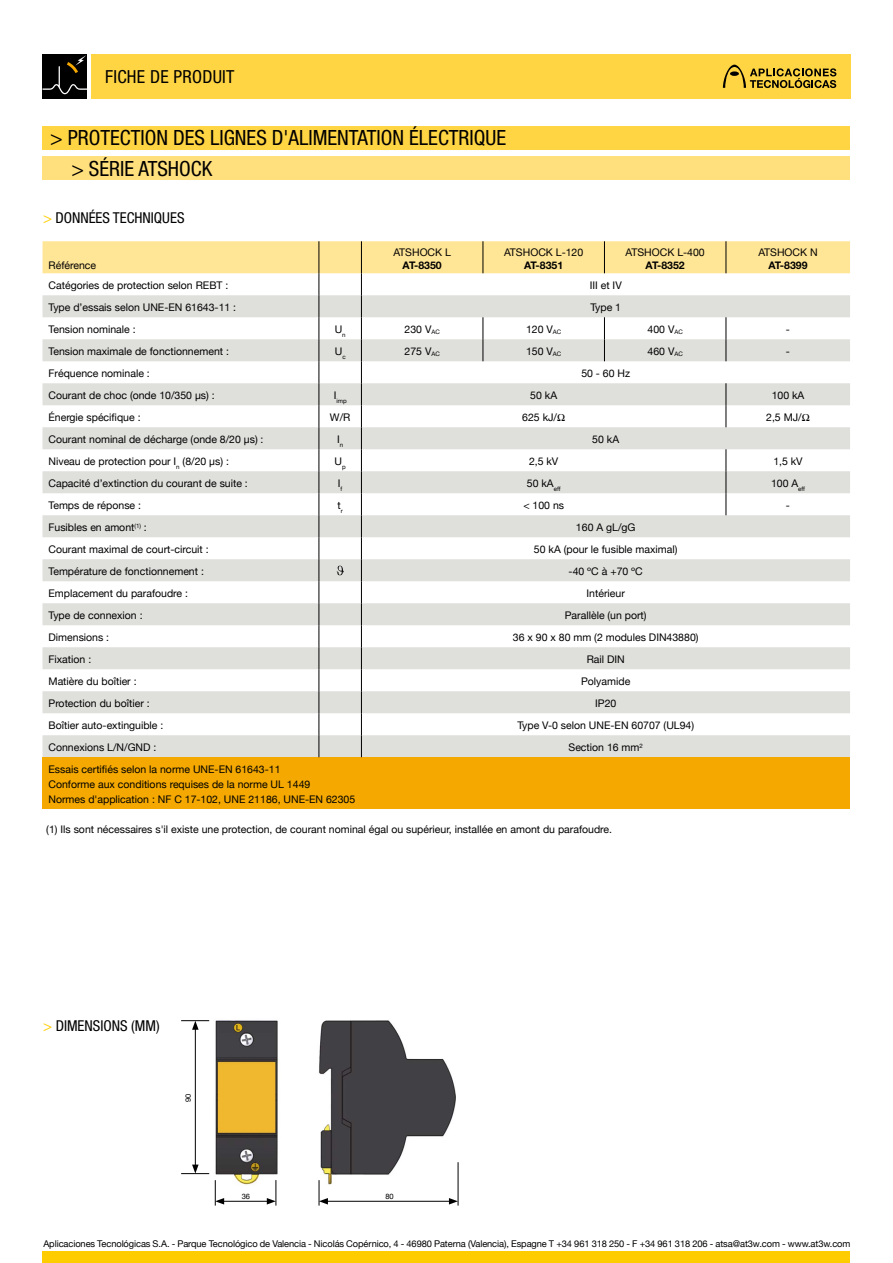
<style>
.page{position:relative;width:893px;height:1263px;background:#fff}
.page>*{position:absolute;margin:0;border:0;box-sizing:border-box;transform-origin:0 0}
.t1{font:condensed 21px "Helvetica Neue LT Std";color:#000}
.t2{font:condensed 18px "Helvetica Neue LT Std";letter-spacing:.015em;color:#000}
.t3{font:condensed 15px "Helvetica Neue LT Std";color:#000}
.t4{font:10.5px/15px "Helvetica Neue";color:#000}
.t5{font:700 10.5px "Helvetica Neue LT Std";color:#000}
.t6{font:9.3px "Helvetica Neue";letter-spacing:-.01em;color:#000}
.t7{font:7.5px "Helvetica Neue";color:#000}
.t8{font:6.15px "Helvetica Neue";color:#000}
.s1{color:#fc0}
.s2{font-size:6.15px}
</style>
<div class="page">
<div style="left:43px;top:1251px;width:807px;height:12px;background:#fc0"></div>
<div style="left:43px;top:54px;width:44px;height:45px;background:#000"></div>
<svg style="left:43px;top:55px;width:44px;height:39px"></svg>
<div style="left:91px;top:54px;width:759px;height:45px;background:#ffd544"></div>
<svg style="left:723px;top:65px;width:113px;height:23px"></svg>
<img style="left:318px;top:1020px;width:141px;height:186px">
<img style="left:181px;top:1020px;width:97px;height:186px">
<div style="left:43px;top:757px;width:807px;height:51px;background:#f5a900"></div>
<hr style="left:458px;top:1162px;width:1px;height:43px;background:#000">
<hr style="left:222px;top:1201px;width:47px;height:1px;background:#000">
<svg style="left:215px;top:1180px;width:9px;height:25px"></svg>
<svg style="left:267px;top:1180px;width:10px;height:25px"></svg>
<hr style="left:325px;top:1201px;width:126px;height:1px;background:#000">
<svg style="left:319px;top:1180px;width:9px;height:25px"></svg>
<svg style="left:449px;top:1198px;width:9px;height:6px"></svg>
<hr style="left:195px;top:1027px;width:1px;height:140px;background:#000">
<svg style="left:181px;top:1020px;width:28px;height:10px"></svg>
<svg style="left:181px;top:1164px;width:28px;height:10px"></svg>
<div style="left:43px;top:157px;width:807px;height:23px;background:#ffe07d"></div>
<div style="left:43px;top:126px;width:807px;height:23px;background:#ffd544"></div>
<svg style="left:43px;top:241px;width:807px;height:516px"></svg>
<h2 class="t2" style="left:105px;top:66px;width:131px">FICHE DE PRODUIT</h2>
<h1 class="t1" style="left:50px;top:126px;width:458px">&gt; PROTECTION DES LIGNES D'ALIMENTATION ÉLECTRIQUE</h1>
<h1 class="t1" style="left:71px;top:156px;width:142px">&gt; SÉRIE ATSHOCK</h1>
<h3 class="t3" style="left:43px;top:209px;width:143px"><span class="s1">&gt;</span> DONNÉES TECHNIQUES</h3>
<p class="t4" style="left:49px;top:258px;width:49px">Référence</p>
<p class="t4" style="left:393px;top:244px;width:59px">ATSHOCK L</p>
<p class="t5" style="left:403px;top:259px;width:41px">AT-8350</p>
<p class="t4" style="left:504px;top:244px;width:81px">ATSHOCK L-120</p>
<p class="t5" style="left:524px;top:259px;width:41px">AT-8351</p>
<p class="t4" style="left:626px;top:244px;width:81px">ATSHOCK L-400</p>
<p class="t5" style="left:646px;top:259px;width:41px">AT-8352</p>
<p class="t4" style="left:758px;top:244px;width:61px">ATSHOCK N</p>
<p class="t5" style="left:768px;top:259px;width:41px">AT-8399</p>
<p class="t4" style="left:48px;top:278px;width:181px">Catégories de protection selon REBT :</p>
<p class="t4" style="left:590px;top:278px;width:34px">III et IV</p>
<p class="t4" style="left:48px;top:300px;width:189px">Type d’essais selon UNE-EN 61643-11 :</p>
<p class="t4" style="left:590px;top:300px;width:32px">Type 1</p>
<p class="t4" style="left:48px;top:322px;width:89px">Tension nominale :</p>
<p class="t4" style="left:335px;top:322px;width:13px">U<sub>n</sub></p>
<p class="t4" style="left:405px;top:322px;width:37px">230 V<span class="s2">AC</span></p>
<p class="t4" style="left:526px;top:322px;width:37px">120 V<span class="s2">AC</span></p>
<p class="t4" style="left:648px;top:322px;width:37px">400 V<span class="s2">AC</span></p>
<p class="t4" style="left:786px;top:322px;width:6px">-</p>
<p class="t4" style="left:49px;top:344px;width:182px">Tension maximale de fonctionnement :</p>
<p class="t4" style="left:335px;top:344px;width:12px">U<sub>c</sub></p>
<p class="t4" style="left:405px;top:344px;width:37px">275 V<span class="s2">AC</span></p>
<p class="t4" style="left:526px;top:344px;width:37px">150 V<span class="s2">AC</span></p>
<p class="t4" style="left:648px;top:344px;width:37px">460 V<span class="s2">AC</span></p>
<p class="t4" style="left:786px;top:344px;width:6px">-</p>
<p class="t4" style="left:49px;top:366px;width:103px">Fréquence nominale :</p>
<p class="t4" style="left:581px;top:366px;width:50px">50 - 60 Hz</p>
<p class="t4" style="left:49px;top:388px;width:168px">Courant de choc (onde 10/350 µs) :</p>
<p class="t8" style="left:334px;top:397px;width:14px"><sup>I</sup>imp</p>
<p class="t4" style="left:530px;top:388px;width:28px">50 kA</p>
<p class="t4" style="left:772px;top:388px;width:34px">100 kA</p>
<p class="t4" style="left:49px;top:410px;width:94px">Énergie spécifique :</p>
<p class="t4" style="left:330px;top:410px;width:22px">W/R</p>
<p class="t4" style="left:522px;top:410px;width:44px">625 kJ/Ω</p>
<p class="t4" style="left:766px;top:410px;width:44px">2,5 MJ/Ω</p>
<p class="t4" style="left:49px;top:432px;width:217px">Courant nominal de décharge (onde 8/20 µs) :</p>
<p class="t4" style="left:337px;top:432px;width:8px">I<sub>n</sub></p>
<p class="t4" style="left:592px;top:432px;width:28px">50 kA</p>
<p class="t4" style="left:49px;top:454px;width:182px">Niveau de protection pour I<sub>n</sub> (8/20 µs) :</p>
<p class="t4" style="left:335px;top:454px;width:13px">U<sub>p</sub></p>
<p class="t4" style="left:529px;top:454px;width:31px">2,5 kV</p>
<p class="t4" style="left:773px;top:454px;width:31px">1,5 kV</p>
<p class="t4" style="left:49px;top:476px;width:201px">Capacité d’extinction du courant de suite :</p>
<p class="t4" style="left:338px;top:476px;width:6px">I<sub>f</sub></p>
<p class="t4" style="left:527px;top:476px;width:35px">50 kA<sub>eff</sub></p>
<p class="t4" style="left:771px;top:476px;width:36px">100 A<sub>eff</sub></p>
<p class="t4" style="left:49px;top:498px;width:94px">Temps de réponse :</p>
<p class="t4" style="left:337px;top:498px;width:7px">t<sub>r</sub></p>
<p class="t4" style="left:523px;top:498px;width:42px">&lt; 100 ns</p>
<p class="t4" style="left:786px;top:498px;width:6px">-</p>
<p class="t4" style="left:49px;top:520px;width:100px">Fusibles en amont<sup>(1)</sup> :</p>
<p class="t4" style="left:576px;top:520px;width:61px">160 A gL/gG</p>
<p class="t4" style="left:49px;top:542px;width:162px">Courant maximal de court-circuit :</p>
<p class="t4" style="left:534px;top:542px;width:145px">50 kA (pour le fusible maximal)</p>
<p class="t4" style="left:49px;top:564px;width:157px">Température de fonctionnement :</p>
<p class="t4" style="left:569px;top:564px;width:76px">-40 ºC à +70 ºC</p>
<p class="t4" style="left:49px;top:586px;width:141px">Emplacement du parafoudre :</p>
<p class="t4" style="left:587px;top:586px;width:40px">Intérieur</p>
<p class="t4" style="left:49px;top:608px;width:96px">Type de connexion :</p>
<p class="t4" style="left:565px;top:608px;width:83px">Parallèle (un port)</p>
<p class="t4" style="left:49px;top:630px;width:62px">Dimensions :</p>
<p class="t4" style="left:513px;top:630px;width:187px">36 x 90 x 80 mm (2 modules DIN43880)</p>
<p class="t4" style="left:49px;top:652px;width:44px">Fixation :</p>
<p class="t4" style="left:587px;top:652px;width:40px">Rail DIN</p>
<p class="t4" style="left:49px;top:674px;width:90px">Matière du boîtier :</p>
<p class="t4" style="left:581px;top:674px;width:51px">Polyamide</p>
<p class="t4" style="left:49px;top:696px;width:103px">Protection du boîtier :</p>
<p class="t4" style="left:595px;top:696px;width:23px">IP20</p>
<p class="t4" style="left:49px;top:718px;width:116px">Boîtier auto-extinguible :</p>
<p class="t4" style="left:517px;top:718px;width:178px">Type V-0 selon UNE-EN 60707 (UL94)</p>
<p class="t4" style="left:49px;top:740px;width:109px">Connexions L/N/GND :</p>
<p class="t4" style="left:568px;top:740px;width:76px">Section 16 mm<sup>2</sup></p>
<p class="t4" style="left:49px;top:762px;width:308px">Essais certifiés selon la norme UNE-EN 61643-11<br>Conforme aux conditions requises de la norme UL 1449<br>Normes d'application : NF C 17-102, UNE 21186, UNE-EN 62305</p>
<p class="t4" style="left:46px;top:821px;width:567px">(1) Ils sont nécessaires s'il existe une protection, de courant nominal égal ou supérieur, installée en amont du parafoudre.</p>
<h3 class="t3" style="left:43px;top:1017px;width:118px"><span class="s1">&gt;</span> DIMENSIONS (MM)</h3>
<p class="t7" style="left:184px;top:1102px;width:10px;rotate:-90deg">90</p>
<p class="t7" style="left:242px;top:1192px;width:10px">36</p>
<p class="t7" style="left:385px;top:1192px;width:10px">80</p>
<p class="t6" style="left:43px;top:1238px;width:809px">Aplicaciones Tecnológicas S.A. - Parque Tecnológico de Valencia - Nicolás Copérnico, 4 - 46980 Paterna (Valencia), Espagne T +34 961 318 250 - F +34 961 318 206 - atsa@at3w.com - www.at3w.com</p>
</div>
